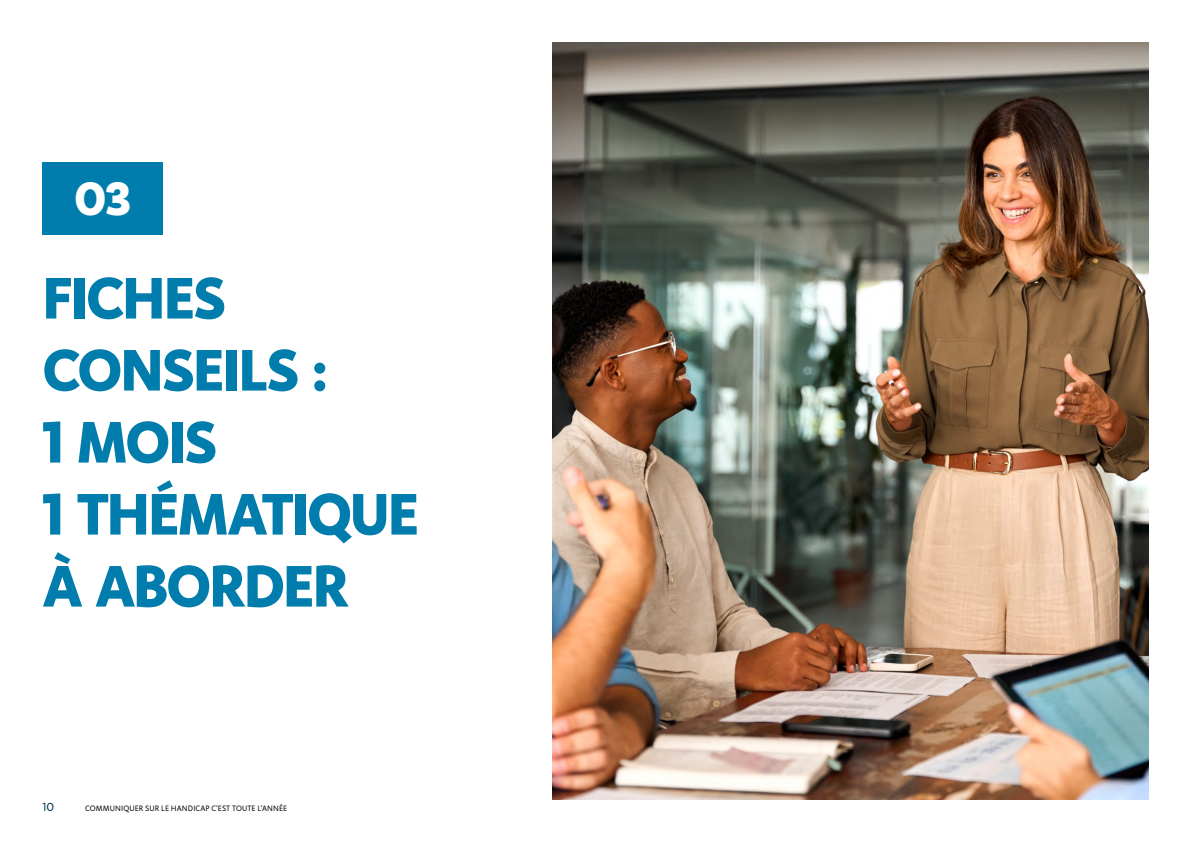
<style>
.page{position:relative;width:1191px;height:842px;background:#fff}
.page>*{position:absolute;margin:0;border:0;box-sizing:border-box;transform-origin:0 0}
.t1{font:800 60px/72px "Instant 5";letter-spacing:-.02em;color:#007dac}
.t2{font:800 48px "Instant 5";color:#fff}
.t3{font:12px "Instant 3";color:#00344d}
.t4{font:8px "Instant 3";letter-spacing:.01em;color:#000}
</style>
<div class="page">
<div style="left:43px;top:163px;width:120px;height:72px;background:#007dac"></div>
<img style="left:553px;top:43px;width:595px;height:756px">
<h2 class="t2" style="left:74px;top:164px;width:58px">03</h2>
<h1 class="t1" style="left:43px;top:261px;width:377px">FICHES<br>CONSEILS :<br>1 MOIS<br>1 THÉMATIQUE<br>À ABORDER</h1>
<h3 class="t3" style="left:43px;top:799px;width:13px">10</h3>
<p class="t4" style="left:85px;top:803px;width:204px">COMMUNIQUER SUR LE HANDICAP C'EST TOUTE L'ANNÉE</p>
</div>
